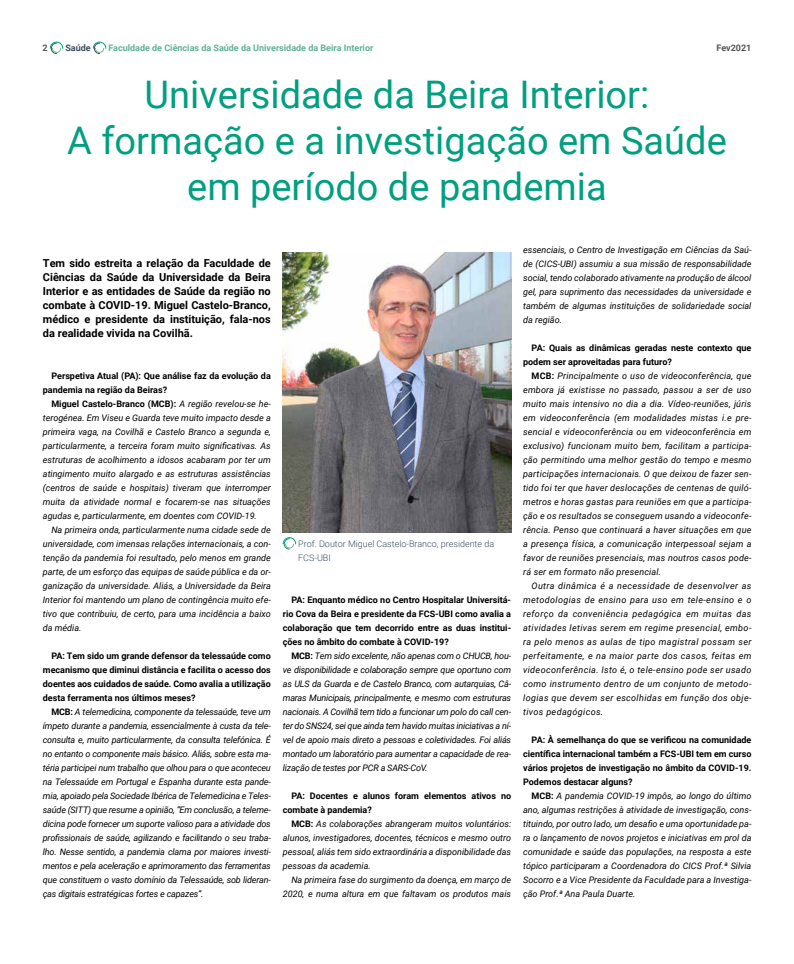
<style>
.page{position:relative;width:794px;height:964px;background:#fff}
.page>*{position:absolute;margin:0;border:0;box-sizing:border-box;transform-origin:0 0}
.t1{font:38px/45.6px "Roboto";color:#009f7f;text-align:center}
.t2{font:700 11px/14px "Roboto";color:#000;text-align:justify}
.t3{font:italic 9px/14px "Roboto";color:#000;text-align:justify}
.t4{font:700 9px/14px "Roboto";color:#000}
.t5{font:700 9px "Roboto";color:#5fb197}
.t6{font:300 9px/14px "Roboto";color:#394d63}
.t7{font:700 9px "Roboto";color:#565655}
.t8{font:700 9px "Roboto";color:#394d63}
.s1{font-weight:700;font-style:normal}
</style>
<div class="page">
<svg style="left:50px;top:41px;width:13px;height:13px"></svg>
<svg style="left:93px;top:41px;width:13px;height:13px"></svg>
<svg style="left:282px;top:537px;width:14px;height:13px"></svg>
<img style="left:283px;top:253px;width:228px;height:280px">
<p class="t7" style="left:43px;top:42px;width:7px">2</p>
<p class="t8" style="left:65px;top:42px;width:27px">Saúde</p>
<p class="t5" style="left:108px;top:42px;width:266px">Faculdade de Ciências da Saúde da Universidade da Beira Interior</p>
<p class="t7" style="left:716px;top:42px;width:36px">Fev2021</p>
<h1 class="t1" style="left:67px;top:71px;width:661px">Universidade da Beira Interior:<br>A formação e a investigação em Saúde em período de pandemia</h1>
<p class="t2" style="left:43px;top:255px;width:229px">Tem sido estreita a relação da Faculdade de Ciências da Saúde da Universidade da Beira Interior e as entidades de Saúde da região no combate à COVID-19. Miguel Castelo-Branco, médico e presidente da instituição, fala-nos da realidade vivida na Covilhã.</p>
<p class="t4" style="left:43px;top:368px;width:229px;text-indent:9px">Perspetiva Atual (PA): Que análise faz da evolução da pandemia na região da Beiras?</p>
<p class="t3" style="left:43px;top:396px;width:229px;text-indent:9px"><span class="s1">Miguel Castelo-Branco (MCB):</span> A região revelou-se he&shy;terogénea. Em Viseu e Guarda teve muito impacto desde a primeira vaga, na Covilhã e Castelo Branco a segunda e, particularmente, a terceira foram muito significativas. As estruturas de acolhimento a idosos acabaram por ter um atingimento muito alargado e as estruturas assistências (centros de saúde e hospitais) tiveram que interromper muita da atividade normal e focarem-se nas situações agudas e, particularmente, em doentes com COVID-19.</p>
<p class="t3" style="left:43px;top:522px;width:229px;text-indent:9px">Na primeira onda, particularmente numa cidade sede de universidade, com imensas relações internacionais, a con&shy;tenção da pandemia foi resultado, pelo menos em grande parte, de um esforço das equipas de saúde pública e da or&shy;ganização da universidade. Aliás, a Universidade da Beira Interior foi mantendo um plano de contingência muito efe&shy;tivo que contribuiu, de certo, para uma incidência a baixo da média.</p>
<p class="t4" style="left:43px;top:648px;width:229px;text-align:justify;text-indent:9px">PA: Tem sido um grande defensor da telessaúde como mecanismo que diminui distância e facilita o acesso dos doentes aos cuidados de saúde. Como avalia a utilização desta ferramenta nos últimos meses?</p>
<p class="t3" style="left:43px;top:704px;width:229px;text-indent:9px"><span class="s1">MCB:</span> A telemedicina, componente da telessaúde, teve um ímpeto durante a pandemia, essencialmente à custa da tele&shy;consulta e, muito particularmente, da consulta telefónica. É no entanto o componente mais básico. Aliás, sobre esta ma&shy;téria participei num trabalho que olhou para o que aconteceu na Telessaúde em Portugal e Espanha durante esta pande&shy;mia, apoiado pela Sociedade Ibérica de Telemedicina e Teles&shy;saúde (SITT) que resume a opinião, “Em conclusão, a teleme&shy;dicina pode fornecer um suporte valioso para a atividade dos profissionais de saúde, agilizando e facilitando o seu traba&shy;lho. Nesse sentido, a pandemia clama por maiores investi&shy;mentos e pela aceleração e aprimoramento das ferramentas que constituem o vasto domínio da Telessaúde, sob lideran&shy;ças digitais estratégicas fortes e capazes”.</p>
<p class="t6" style="left:298px;top:536px;width:197px">Prof. Doutor Miguel Castelo-Branco, presidente da<br>FCS-UBI</p>
<p class="t4" style="left:283px;top:592px;width:230px;text-align:justify;text-indent:9px">PA: Enquanto médico no Centro Hospitalar Universitá&shy;rio Cova da Beira e presidente da FCS-UBI como avalia a colaboração que tem decorrido entre as duas institui&shy;ções no âmbito do combate à COVID-19?</p>
<p class="t3" style="left:283px;top:648px;width:230px;text-indent:9px"><span class="s1">MCB:</span> Tem sido excelente, não apenas com o CHUCB, hou&shy;ve disponibilidade e colaboração sempre que oportuno com as ULS da Guarda e de Castelo Branco, com autarquias, Câ&shy;maras Municipais, principalmente, e mesmo com estruturas nacionais. A Covilhã tem tido a funcionar um polo do call cen&shy;ter do SNS24, sei que ainda tem havido muitas iniciativas a ní&shy;vel de apoio mais direto a pessoas e coletividades. Foi aliás montado um laboratório para aumentar a capacidade de rea&shy;lização de testes por PCR a SARS-CoV.</p>
<p class="t4" style="left:283px;top:788px;width:230px;text-indent:9px">PA: Docentes e alunos foram elementos ativos no combate à pandemia?</p>
<p class="t3" style="left:283px;top:816px;width:230px;text-indent:9px"><span class="s1">MCB:</span> As colaborações abrangeram muitos voluntários: alunos, investigadores, docentes, técnicos e mesmo outro pessoal, aliás tem sido extraordinária a disponibilidade das pessoas da academia.</p>
<p class="t3" style="left:283px;top:872px;width:230px;text-align:right">Na primeira fase do surgimento da doença, em março de<br>2020, e numa altura em que faltavam os produtos mais</p>
<p class="t3" style="left:523px;top:242px;width:230px">essenciais, o Centro de Investigação em Ciências da Saú&shy;de (CICS-UBI) assumiu a sua missão de responsabilidade social, tendo colaborado ativamente na produção de álcool gel, para suprimento das necessidades da universidade e também de algumas instituições de solidariedade social da região.</p>
<p class="t4" style="left:523px;top:340px;width:230px;text-indent:9px">PA: Quais as dinâmicas geradas neste contexto que podem ser aproveitadas para futuro?</p>
<p class="t3" style="left:523px;top:368px;width:230px;text-indent:9px"><span class="s1">MCB:</span> Principalmente o uso de videoconferência, que embora já existisse no passado, passou a ser de uso muito mais intensivo no dia a dia. Vídeo-reuniões, júris em videoconferência (em modalidades mistas i.e pre&shy;sencial e videoconferência ou em videoconferência em exclusivo) funcionam muito bem, facilitam a participa&shy;ção permitindo uma melhor gestão do tempo e mesmo participações internacionais. O que deixou de fazer sen&shy;tido foi ter que haver deslocações de centenas de quiló&shy;metros e horas gastas para reuniões em que a participa&shy;ção e os resultados se conseguem usando a videoconfe&shy;rência. Penso que continuará a haver situações em que a presença física, a comunicação interpessoal sejam a favor de reuniões presenciais, mas noutros casos pode&shy;rá ser em formato não presencial.</p>
<p class="t3" style="left:523px;top:578px;width:230px;text-indent:9px">Outra dinâmica é a necessidade de desenvolver as metodologias de ensino para uso em tele-ensino e o reforço da conveniência pedagógica em muitas das atividades letivas serem em regime presencial, embo&shy;ra pelo menos as aulas de tipo magistral possam ser perfeitamente, e na maior parte dos casos, feitas em videoconferência. Isto é, o tele-ensino pode ser usado como instrumento dentro de um conjunto de metodo&shy;logias que devem ser escolhidas em função dos obje&shy;tivos pedagógicos.</p>
<p class="t4" style="left:523px;top:732px;width:230px;text-align:justify;text-indent:9px">PA: À semelhança do que se verificou na comunidade científica internacional também a FCS-UBI tem em curso vários projetos de investigação no âmbito da COVID-19.<br>Podemos destacar alguns?</p>
<p class="t3" style="left:523px;top:788px;width:230px;text-indent:9px"><span class="s1">MCB:</span> A pandemia COVID-19 impôs, ao longo do último ano, algumas restrições à atividade de investigação, cons&shy;tituindo, por outro lado, um desafio e uma oportunidade pa&shy;ra o lançamento de novos projetos e iniciativas em prol da comunidade e saúde das populações, na resposta a este tópico participaram a Coordenadora do CICS Prof.ª Silvia Socorro e a Vice Presidente da Faculdade para a Investiga&shy;ção Prof.ª Ana Paula Duarte.</p>
</div>
